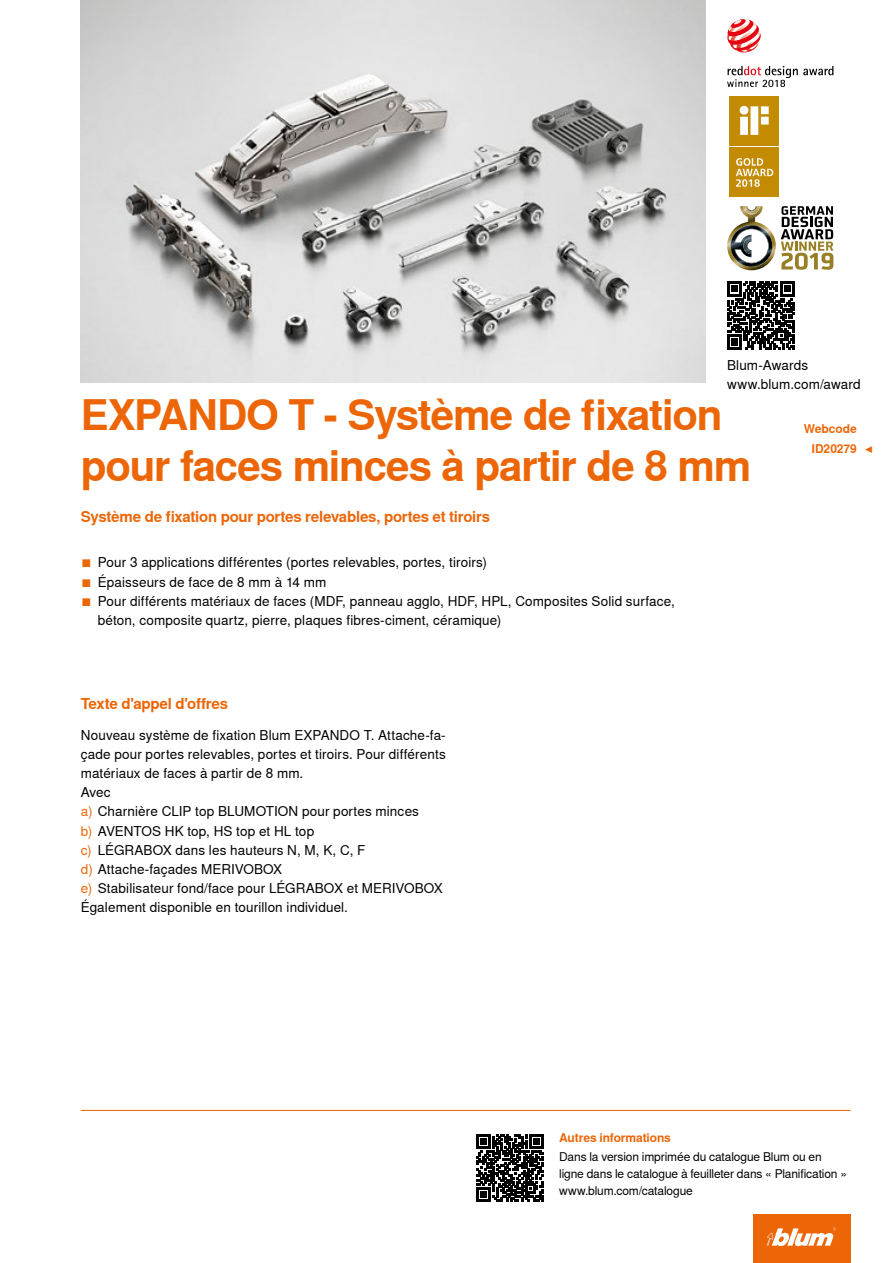
<style>
.page{position:relative;width:893px;height:1263px;background:#fff}
.page>*{position:absolute;margin:0;border:0;box-sizing:border-box;transform-origin:0 0}
.CB_AF_Ueber_Tit2{font:700 42px/50.4px "Nimbus Sans Global";letter-spacing:-.03em;color:#ec6608}
.CB_AF_Ueber_Ber1o_li{font:700 15px "Nimbus Sans Global";letter-spacing:-.015em;color:#ec6608}
.CB_AF_FliesIMG_li{font:13.5px/19.2px "Nimbus Sans Global";letter-spacing:.01em;color:#000;text-align:justify}
.CB_AF_Bes_IMG9{font:13.5px/19.2px "Nimbus Sans Global";letter-spacing:.01em;color:#000}
.CB_AF_Fliess_li{font:12px/17px "Nimbus Sans Global";letter-spacing:-.01em;color:#000}
.CB_AF_Ueber_Ber2o_li{font:700 12px "Nimbus Sans Global";letter-spacing:-.01em;color:#ec6608}
.CB_AF_Ueber_Ber2o_re{font:700 12px "Nimbus Sans Global";letter-spacing:-.005em;color:#ec6608}
.s1{color:#ec6608}
</style>
<div class="page">
<img style="left:81px;top:0;width:625px;height:383px">
<svg style="left:727px;top:19px;width:34px;height:33px"></svg>
<svg style="left:727px;top:66px;width:106px;height:21px"></svg>
<svg style="left:729px;top:96px;width:50px;height:101px"></svg>
<div style="left:730px;top:96px;width:49px;height:49px;background:#c38b02"></div>
<svg style="left:740px;top:106px;width:29px;height:29px"></svg>
<div style="left:730px;top:148px;width:49px;height:49px;background:#c38b02"></div>
<svg style="left:736px;top:158px;width:37px;height:29px"></svg>
<img style="left:727px;top:206px;width:49px;height:64px">
<img style="left:730px;top:225px;width:42px;height:42px">
<img style="left:743px;top:206px;width:17px;height:8px">
<svg style="left:746px;top:206px;width:11px;height:5px"></svg>
<img style="left:735px;top:229px;width:34px;height:34px">
<svg style="left:781px;top:206px;width:52px;height:64px"></svg>
<div style="left:753px;top:1214px;width:97px;height:49px;background:#ec6608"></div>
<svg style="left:767px;top:1227px;width:69px;height:19px"></svg>
<svg style="left:727px;top:281px;width:68px;height:69px"></svg>
<svg style="left:727px;top:282px;width:67px;height:67px"></svg>
<hr style="left:81px;top:1110px;width:769px;height:1px;background:#ec6608">
<svg style="left:476px;top:1134px;width:67px;height:67px"></svg>
<p class="CB_AF_FliesIMG_li" style="left:727px;top:356px;width:83px">Blum-Awards</p>
<p class="CB_AF_FliesIMG_li" style="left:727px;top:375px;width:135px">www.blum.com/award</p>
<p class="CB_AF_Ueber_Ber2o_re" style="left:804px;top:422px;width:55px">Webcode</p>
<p class="CB_AF_Ueber_Ber2o_re" style="left:811px;top:441px;width:47px">ID20279</p>
<p class="CB_AF_Ueber_Ber2o_re" style="left:865px;top:441px;width:11px">◀</p>
<p class="CB_AF_Ueber_Tit2" style="left:81px;top:390px;width:672px">EXPANDO T - Système de fixation pour faces minces à partir de 8 mm</p>
<p class="CB_AF_Ueber_Ber1o_li" style="left:81px;top:508px;width:411px">Système de fixation pour portes relevables, portes et tiroirs</p>
<p class="CB_AF_Bes_IMG9" style="left:81px;top:553px;width:408px"><span class="s1">■</span> Pour 3 applications différentes (portes relevables, portes, tiroirs)</p>
<p class="CB_AF_Bes_IMG9" style="left:81px;top:572px;width:247px"><span class="s1">■</span> Épaisseurs de face de 8 mm à 14 mm</p>
<p class="CB_AF_Bes_IMG9" style="left:98px;top:591px;width:579px;text-indent:-17px"><span class="s1">■</span> Pour différents matériaux de faces (MDF, panneau agglo, HDF, HPL, Composites Solid surface, béton, composite quartz, pierre, plaques fibres-ciment, céramique)</p>
<p class="CB_AF_Ueber_Ber1o_li" style="left:81px;top:695px;width:149px">Texte d'appel d'offres</p>
<p class="CB_AF_FliesIMG_li" style="left:81px;top:725px;width:366px">Nouveau système de fixation Blum EXPANDO T. Attache-fa&shy;çade pour portes relevables, portes et tiroirs. Pour différents matériaux de faces à partir de 8 mm.</p>
<p class="CB_AF_FliesIMG_li" style="left:81px;top:783px;width:31px">Avec</p>
<p class="CB_AF_FliesIMG_li" style="left:81px;top:802px;width:340px"><span class="s1">a)</span> Charnière CLIP top BLUMOTION pour portes minces</p>
<p class="CB_AF_FliesIMG_li" style="left:81px;top:821px;width:235px"><span class="s1">b)</span> AVENTOS HK top, HS top et HL top</p>
<p class="CB_AF_FliesIMG_li" style="left:81px;top:840px;width:286px"><span class="s1">c)</span> LÉGRABOX dans les hauteurs N, M, K, C, F</p>
<p class="CB_AF_FliesIMG_li" style="left:81px;top:859px;width:203px"><span class="s1">d)</span> Attache-façades MERIVOBOX</p>
<p class="CB_AF_FliesIMG_li" style="left:81px;top:879px;width:364px"><span class="s1">e)</span> Stabilisateur fond/face pour LÉGRABOX et MERIVOBOX</p>
<p class="CB_AF_FliesIMG_li" style="left:81px;top:898px;width:269px">Également disponible en tourillon individuel.</p>
<p class="CB_AF_Ueber_Ber2o_li" style="left:559px;top:1130px;width:113px">Autres informations</p>
<p class="CB_AF_Fliess_li" style="left:559px;top:1148px;width:289px">Dans la version imprimée du catalogue Blum ou en ligne dans le catalogue à feuilleter dans « Planification »</p>
<p class="CB_AF_Fliess_li" style="left:559px;top:1182px;width:135px">www.blum.com/catalogue</p>
</div>
